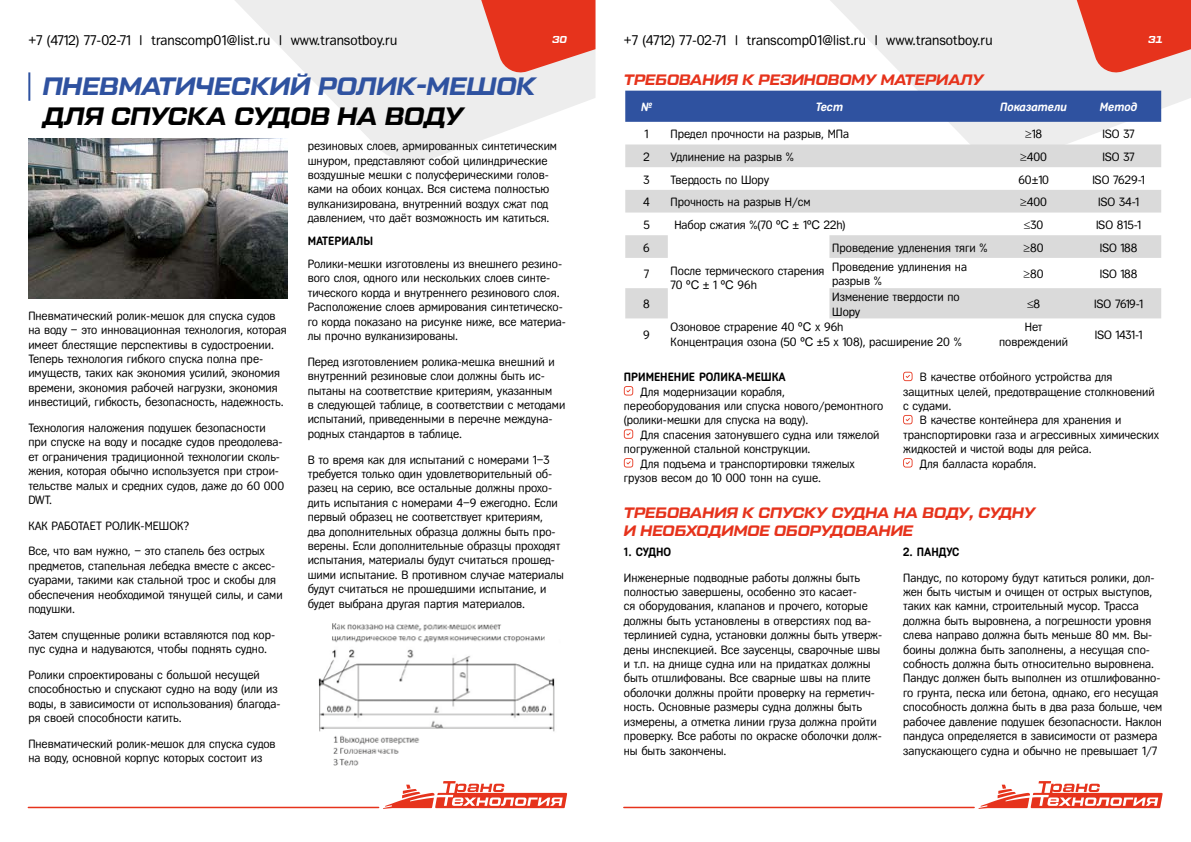
<style>
.page{position:relative;width:1191px;height:842px;background:#fff}
.page>*{position:absolute;margin:0;border:0;box-sizing:border-box;transform-origin:0 0}
.t1{font:25px "Tactic Sans Bld It";color:#2f52a0}
.t2{font:25px "Tactic Sans Bld It";color:#000}
.t3{font:15px/18px "Tactic Sans Bld It";color:#e6331c}
.t4{font:14px "Fregat";color:#000}
.t5{font:12px/14.4px "Fregat";color:#000}
.t6{font:700 12px "Fregat";color:#000}
.t7{font:italic 700 12px "Fregat";color:#fff}
.t8{font:10px "Tactic Sans Bld It";color:#fff}
.s1{font-family:"Arial"}
</style>
<div class="page">
<svg style="left:816px;top:0;width:375px;height:144px;fill:#ededed"></svg>
<svg style="left:235px;top:0;width:360px;height:162px;fill:#ededed"></svg>
<svg style="left:1071px;top:0;width:120px;height:75px;background:#e76655"></svg>
<svg style="left:476px;top:0;width:119px;height:75px;background:#e76554"></svg>
<svg style="left:978px;top:781px;width:184px;height:28px"></svg>
<svg style="left:383px;top:781px;width:184px;height:28px"></svg>
<hr style="left:624px;top:807px;width:350px;height:1px;background:#e6331c">
<hr style="left:28px;top:807px;width:350px;height:1px;background:#e6331c">
<div style="left:625px;top:91px;width:536px;height:31px;background:#2f52a0"></div>
<svg style="left:625px;top:144px;width:536px;height:174px"></svg>
<svg style="left:624px;top:386px;width:9px;height:9px"></svg>
<svg style="left:624px;top:429px;width:9px;height:10px"></svg>
<svg style="left:624px;top:458px;width:9px;height:9px"></svg>
<svg style="left:903px;top:372px;width:9px;height:9px"></svg>
<svg style="left:903px;top:415px;width:9px;height:9px"></svg>
<svg style="left:903px;top:458px;width:9px;height:9px"></svg>
<img style="left:28px;top:138px;width:260px;height:160px">
<img style="left:318px;top:623px;width:237px;height:143px">
<hr style="left:28px;top:72px;width:2px;height:29px;background:#2f52a0">
<p class="t4" style="left:28px;top:32px;width:370px">+7 (4712) 77-02-71 l transcomp01@list.ru l www.transotboy.ru</p>
<p class="t8" style="left:552px;top:35px;width:17px">30</p>
<p class="t4" style="left:624px;top:32px;width:370px">+7 (4712) 77-02-71 l transcomp01@list.ru l www.transotboy.ru</p>
<p class="t8" style="left:1148px;top:35px;width:16px">31</p>
<h1 class="t1" style="left:43px;top:73px;width:494px">ПНЕВМАТИЧЕСКИЙ РОЛИК-МЕШОК</h1>
<h1 class="t2" style="left:43px;top:103px;width:422px">ДЛЯ СПУСКА СУДОВ НА ВОДУ</h1>
<p class="t5" style="left:28px;top:308px;width:260px">Пневматический ролик-мешок для спуска судов на воду – это инновационная технология, которая имеет блестящие перспективы в судостроении.<br>Теперь технология гибкого спуска полна пре&shy;имуществ, таких как экономия усилий, экономия времени, экономия рабочей нагрузки, экономия инвестиций, гибкость, безопасность, надежность.</p>
<p class="t5" style="left:28px;top:421px;width:257px">Технология наложения подушек безопасности при спуске на воду и посадке судов преодолева&shy;ет ограничения традиционной технологии сколь&shy;жения, которая обычно используется при строи&shy;тельстве малых и средних судов, даже до 60 000<br>DWT.</p>
<p class="t5" style="left:28px;top:513px;width:238px;line-height:25.7px">КАК РАБОТАЕТ РОЛИК-МЕШОК?<br>Все, что вам нужно, – это стапель без острых</p>
<p class="t5" style="left:28px;top:558px;width:256px">предметов, стапельная лебедка вместе с аксес&shy;суарами, такими как стальной трос и скобы для обеспечения необходимой тянущей силы, и сами подушки.</p>
<p class="t5" style="left:28px;top:627px;width:248px">Затем спущенные ролики вставляются под кор&shy;пус судна и надуваются, чтобы поднять судно.</p>
<p class="t5" style="left:28px;top:667px;width:254px">Ролики спроектированы с большой несущей способностью и спускают судно на воду (или из воды, в зависимости от использования) благода&shy;ря своей способности катить.</p>
<p class="t5" style="left:28px;top:736px;width:249px">Пневматический ролик-мешок для спуска судов на воду, основной корпус которых состоит из</p>
<p class="t5" style="left:308px;top:139px;width:251px">резиновых слоев, армированных синтетическим шнуром, представляют собой цилиндрические воздушные мешки с полусферическими голов&shy;ками на обоих концах. Вся система полностью вулканизирована, внутренний воздух сжат под давлением, что даёт возможность им катиться.</p>
<p class="t6" style="left:308px;top:234px;width:67px">МАТЕРИАЛЫ</p>
<p class="t5" style="left:308px;top:257px;width:260px">Ролики-мешки изготовлены из внешнего резино&shy;вого слоя, одного или нескольких слоев синте&shy;тического корда и внутреннего резинового слоя.<br>Расположение слоев армирования синтетическо&shy;го корда показано на рисунке ниже, все материа&shy;лы прочно вулканизированы.</p>
<p class="t5" style="left:308px;top:354px;width:259px">Перед изготовлением ролика-мешка внешний и внутренний резиновые слои должны быть ис&shy;пытаны на соответствие критериям, указанным<br>в следующей таблице, в соответствии с методами испытаний, приведенными в перечне междуна&shy;родных стандартов в таблице.</p>
<p class="t5" style="left:308px;top:452px;width:258px">В то время как для испытаний с номерами 1–3 требуется только один удовлетворительный об&shy;разец на серию, все остальные должны прохо&shy;дить испытания с номерами 4–9 ежегодно. Если первый образец не соответствует критериям,<br>два дополнительных образца должны быть про&shy;верены. Если дополнительные образцы проходят испытания, материалы будут считаться прошед&shy;шими испытание. В противном случае материалы будут считаться не прошедшими испытание, и будет выбрана другая партия материалов.</p>
<p class="t3" style="left:624px;top:71px;width:361px">ТРЕБОВАНИЯ К РЕЗИНОВОМУ МАТЕРИАЛУ</p>
<p class="t7" style="left:641px;top:101px;width:12px">№</p>
<p class="t7" style="left:815px;top:101px;width:29px">Тест</p>
<p class="t7" style="left:1000px;top:101px;width:69px">Показатели</p>
<p class="t7" style="left:1099px;top:101px;width:39px">Метод</p>
<p class="t5" style="left:644px;top:127px;width:6px">1</p>
<p class="t5" style="left:670px;top:127px;width:180px">Предел прочности на разрыв, МПа</p>
<p class="t5" style="left:1025px;top:127px;width:18px">≥18</p>
<p class="t5" style="left:1102px;top:127px;width:34px">ISO 37</p>
<p class="t5" style="left:643px;top:150px;width:8px">2</p>
<p class="t5" style="left:670px;top:150px;width:125px">Удлинение на разрыв %</p>
<p class="t5" style="left:1020px;top:150px;width:28px">≥400</p>
<p class="t5" style="left:1102px;top:150px;width:34px">ISO 37</p>
<p class="t5" style="left:643px;top:172px;width:8px">3</p>
<p class="t5" style="left:670px;top:172px;width:100px">Твердость по Шору</p>
<p class="t5" style="left:1018px;top:172px;width:32px">60±10</p>
<p class="t5" style="left:1092px;top:172px;width:54px">ISO 7629-1</p>
<p class="t5" style="left:643px;top:195px;width:8px">4</p>
<p class="t5" style="left:670px;top:195px;width:141px">Прочность на разрыв Н/см</p>
<p class="t5" style="left:1020px;top:195px;width:28px">≥400</p>
<p class="t5" style="left:1098px;top:195px;width:42px">ISO 34-1</p>
<p class="t5" style="left:643px;top:218px;width:8px">5</p>
<p class="t5" style="left:674px;top:218px;width:173px">Набор сжатия %(70 <span class="s1">ºC</span> ± 1<span class="s1">ºC</span> 22h)</p>
<p class="t5" style="left:1023px;top:218px;width:21px">≤30</p>
<p class="t5" style="left:1096px;top:218px;width:47px">ISO 815-1</p>
<p class="t5" style="left:643px;top:240px;width:8px">6</p>
<p class="t5" style="left:670px;top:263px;width:155px">После термического старения<br>70 <span class="s1">ºC</span> ± 1 <span class="s1">ºC</span> 96h</p>
<p class="t5" style="left:832px;top:240px;width:157px">Проведение удленения тяги %</p>
<p class="t5" style="left:1023px;top:240px;width:22px">≥80</p>
<p class="t5" style="left:1099px;top:240px;width:39px">ISO 188</p>
<p class="t5" style="left:644px;top:267px;width:7px">7</p>
<p class="t5" style="left:832px;top:260px;width:136px">Проведение удлинения на разрыв %</p>
<p class="t5" style="left:1023px;top:267px;width:22px">≥80</p>
<p class="t5" style="left:1099px;top:267px;width:39px">ISO 188</p>
<p class="t5" style="left:643px;top:297px;width:8px">8</p>
<p class="t5" style="left:832px;top:290px;width:129px">Изменение твердости по<br>Шору</p>
<p class="t5" style="left:1027px;top:297px;width:15px">≤8</p>
<p class="t5" style="left:1094px;top:297px;width:50px">ISO 7619-1</p>
<p class="t5" style="left:643px;top:327px;width:8px">9</p>
<p class="t5" style="left:670px;top:320px;width:292px">Озоновое страрение 40 <span class="s1">ºC</span> x 96h<br>Концентрация озона (50 <span class="s1">ºC</span> ±5 x 108), расширение 20 %</p>
<p class="t5" style="left:999px;top:320px;width:70px;text-align:center">Нет повреждений</p>
<p class="t5" style="left:1094px;top:327px;width:49px">ISO 1431-1</p>
<p class="t6" style="left:624px;top:370px;width:163px">ПРИМЕНЕНИЕ РОЛИКА-МЕШКА</p>
<p class="t5" style="left:624px;top:384px;width:261px;text-indent:17px">Для модернизации корабля, переоборудования или спуска нового/ремонтного (ролики-мешки для спуска на воду).</p>
<p class="t5" style="left:640px;top:427px;width:240px">Для спасения затонувшего судна или тяжелой</p>
<p class="t5" style="left:624px;top:442px;width:188px">погруженной стальной конструкции.</p>
<p class="t5" style="left:640px;top:456px;width:216px">Для подъема и транспортировки тяжелых</p>
<p class="t5" style="left:624px;top:471px;width:199px">грузов весом до 10 000 тонн на суше.</p>
<p class="t5" style="left:920px;top:370px;width:194px">В качестве отбойного устройства для</p>
<p class="t5" style="left:903px;top:384px;width:253px">защитных целей, предотвращение столкновений</p>
<p class="t5" style="left:903px;top:399px;width:50px">с судами.</p>
<p class="t5" style="left:920px;top:413px;width:203px">В качестве контейнера для хранения и</p>
<p class="t5" style="left:903px;top:427px;width:257px">транспортировки газа и агрессивных химических</p>
<p class="t5" style="left:903px;top:442px;width:190px">жидкостей и чистой воды для рейса.</p>
<p class="t5" style="left:920px;top:456px;width:118px">Для балласта корабля.</p>
<p class="t3" style="left:624px;top:504px;width:413px">ТРЕБОВАНИЯ К СПУСКУ СУДНА НА ВОДУ, СУДНУ<br>И НЕОБХОДИМОЕ ОБОРУДОВАНИЕ</p>
<p class="t6" style="left:624px;top:545px;width:49px">1. СУДНО</p>
<p class="t5" style="left:624px;top:570px;width:260px">Инженерные подводные работы должны быть полностью завершены, особенно это касает-<br>ся оборудования, клапанов и прочего, которые должны быть установлены в отверстиях под ва&shy;терлинией судна, установки должны быть утверж&shy;дены инспекцией. Все заусенцы, сварочные швы и т.п. на днище судна или на придатках должны быть отшлифованы. Все сварные швы на плите оболочки должны пройти проверку на герметич&shy;ность. Основные размеры судна должны быть измерены, а отметка линии груза должна пройти проверку. Все работы по окраске оболочки долж&shy;ны быть закончены.</p>
<p class="t6" style="left:903px;top:545px;width:58px">2. ПАНДУС</p>
<p class="t5" style="left:903px;top:570px;width:261px">Пандус, по которому будут катиться ролики, дол&shy;жен быть чистым и очищен от острых выступов, таких как камни, строительный мусор. Трасса должна быть выровнена, а погрешности уровня слева направо должна быть меньше 80 мм. Вы&shy;боины должна быть заполнены, а несущая спо&shy;собность должна быть относительно выровнена.<br>Пандус должен быть выполнен из отшлифованно&shy;го грунта, песка или бетона, однако, его несущая способность должна быть в два раза больше, чем рабочее давление подушек безопасности. Наклон пандуса определяется в зависимости от размера запускающего судна и обычно не превышает 1/7</p>
</div>
